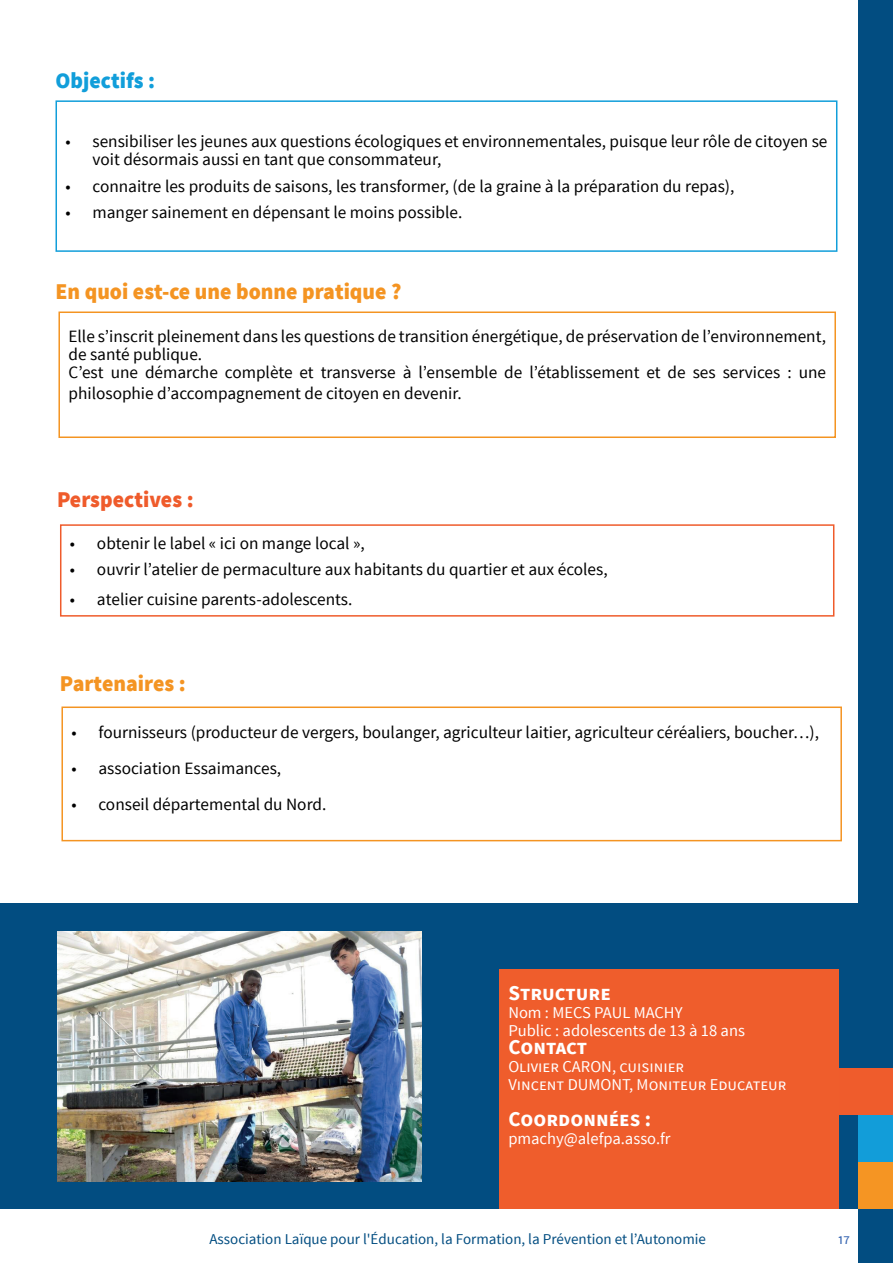
<style>
.page{position:relative;width:893px;height:1263px;background:#fff}
.page>*{position:absolute;margin:0;border:0;box-sizing:border-box;transform-origin:0 0}
.Gros_titres{font:900 22.5px "Source Sans Pro";color:#f49422}
.Gros_titres-2{font:900 22.5px "Source Sans Pro";color:#ef5b2b}
.Gros_titres-3{font:900 22.5px "Source Sans Pro";color:#119eda}
.t1{font:700 21px "Source Sans Pro";color:#fff}
.Titre_pavé_Blanc{font:17.25px/18px "Source Sans Pro";color:#000001}
.t2{font:16.5px/18px "Source Sans Pro";color:#fff}
.t3{font:15px "Source Sans Pro";color:#024d81}
.t4{font:15px "Source Sans Pro";color:#3967b2}
</style>
<div class="page">
<div style="left:0;top:904px;width:893px;height:305px;background:#024d81"></div>
<div style="left:56px;top:100px;width:781px;height:152px;border:2px solid #119eda"></div>
<div style="left:58px;top:311px;width:778px;height:127px;border:2px solid #f49422"></div>
<div style="left:60px;top:524px;width:774px;height:93px;border:2px solid #ef5b2b"></div>
<img style="left:57px;top:931px;width:364px;height:250px">
<div style="left:859px;top:0;width:34px;height:1263px;background:#024d81"></div>
<div style="left:859px;top:1115px;width:34px;height:47px;background:#129dd9"></div>
<div style="left:827px;top:1068px;width:66px;height:47px;background:#ef5c2c"></div>
<div style="left:859px;top:1162px;width:34px;height:47px;background:#f59523"></div>
<div style="left:500px;top:969px;width:339px;height:240px;background:#ef5d2c"></div>
<div style="left:61px;top:706px;width:781px;height:135px;border:2px solid #f49422"></div>
<p class="Gros_titres-3" style="left:56px;top:65px;width:101px">Objectifs :</p>
<p class="Titre_pavé_Blanc" style="left:93px;top:133px;width:736px;text-indent:-27px">• sensibiliser les jeunes aux questions écologiques et environnementales, puisque leur rôle de citoyen se voit désormais aussi en tant que consommateur,</p>
<p class="Titre_pavé_Blanc" style="left:66px;top:177px;width:670px">• connaitre les produits de saisons, les transformer, (de la graine à la préparation du repas),</p>
<p class="Titre_pavé_Blanc" style="left:66px;top:204px;width:398px">• manger sainement en dépensant le moins possible.</p>
<p class="Gros_titres" style="left:56px;top:276px;width:347px">En quoi est-ce une bonne pratique ?</p>
<p class="Titre_pavé_Blanc" style="left:68px;top:328px;width:759px">Elle s’inscrit pleinement dans les questions de transition énergétique, de préservation de l’environnement, de santé publique.</p>
<p class="Titre_pavé_Blanc" style="left:68px;top:362px;width:759px;line-height:21px">C’est une démarche complète et transverse à l’ensemble de l’établissement et de ses services : une philosophie d’accompagnement de citoyen en devenir.</p>
<p class="Gros_titres-2" style="left:57px;top:484px;width:138px">Perspectives :</p>
<p class="Titre_pavé_Blanc" style="left:70px;top:534px;width:296px">• obtenir le label « ici on mange local »,</p>
<p class="Titre_pavé_Blanc" style="left:70px;top:561px;width:539px">• ouvrir l’atelier de permaculture aux habitants du quartier et aux écoles,</p>
<p class="Titre_pavé_Blanc" style="left:70px;top:590px;width:284px">• atelier cuisine parents-adolescents.</p>
<p class="Gros_titres" style="left:60px;top:669px;width:127px">Partenaires :</p>
<p class="Titre_pavé_Blanc" style="left:71px;top:724px;width:749px">• fournisseurs (producteur de vergers, boulanger, agriculteur laitier, agriculteur céréaliers, boucher…),</p>
<p class="Titre_pavé_Blanc" style="left:71px;top:760px;width:211px">• association Essaimances,</p>
<p class="Titre_pavé_Blanc" style="left:71px;top:796px;width:256px">• conseil départemental du Nord.</p>
<p class="t1" style="left:508px;top:980px;width:104px">Structure</p>
<p class="t2" style="left:508px;top:1004px;width:238px">Nom : MECS PAUL MACHY<br>Public : adolescents de 13 à 18 ans</p>
<p class="t1" style="left:508px;top:1034px;width:80px">Contact</p>
<p class="t2" style="left:508px;top:1058px;width:177px">Olivier CARON, cuisinier</p>
<p class="t2" style="left:508px;top:1076px;width:280px">Vincent DUMONT, Moniteur Educateur</p>
<p class="t1" style="left:508px;top:1106px;width:144px">Coordonnées :</p>
<p class="t2" style="left:508px;top:1130px;width:164px">pmachy@alefpa.asso.fr</p>
<p class="t3" style="left:209px;top:1230px;width:498px">Association Laïque pour l'Éducation, la Formation, la Prévention et l’Autonomie</p>
<p class="t4" style="left:838px;top:1230px;width:13px">17</p>
</div>
